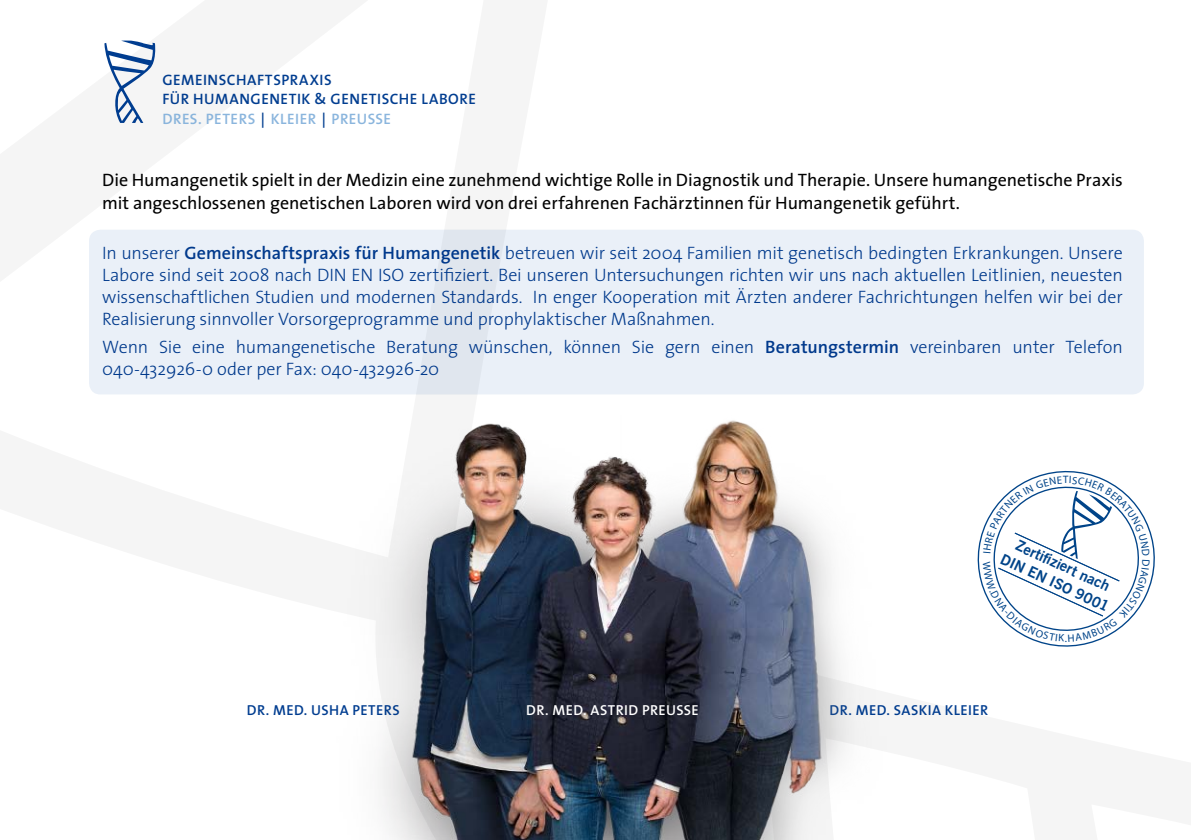
<style>
.page{position:relative;width:1191px;height:840px;background:#fff}
.page>*{position:absolute;margin:0;border:0;box-sizing:border-box;transform-origin:0 0}
.t1{font:300 18px/22px "The Sans";letter-spacing:-.01em;color:#003d90;text-align:justify}
.t2{font:18px/23px "The Sans";color:#000}
.t3{font:600 15.2px/19.6px "The Sans";letter-spacing:.035em;color:#003d90}
.t4{font:700 14.8px/18.8px "News Gothic BT";color:#004489;text-align:center}
.t5{font:600 14.4px "The Sans";letter-spacing:.03em;color:#003d90}
.t6{font:600 14.4px "The Sans";letter-spacing:.03em;color:#fff}
.t7{font:10.8px "Myriad";color:#004489}
.s1{color:#8ab5dd}
.s2{font-weight:600}
</style>
<div class="page">
<svg style="left:977px;top:470px;width:178px;height:177px"></svg>
<svg style="left:104px;top:40px;width:52px;height:83px"></svg>
<img style="left:347px;top:420px;width:540px;height:419px">
<div style="left:89px;top:229px;width:1054px;height:165px;background:#eaf0f8;border-radius:11px"></div>
<svg style="left:982px;top:476px;width:167px;height:165px"></svg>
<p class="t3" style="left:162px;top:69px;width:315px">GEMEINSCHAFTSPRAXIS<br>FÜR HUMANGENETIK &amp; GENETISCHE LABORE<br><span class="s1">DRES. PETERS</span> | <span class="s1">KLEIER</span> | <span class="s1">PREUSSE</span></p>
<p class="t2" style="left:102px;top:168px;width:1022px">Die Humangenetik spielt in der Medizin eine zunehmend wichtige Rolle in Diagnostik und Therapie. Unsere humangenetische Praxis mit angeschlossenen genetischen Laboren wird von drei erfahrenen Fachärztinnen für Humangenetik geführt.</p>
<p class="t1" style="left:102px;top:241px;width:1022px">In unserer <span class="s2">Gemeinschaftspraxis für Humangenetik</span> betreuen wir seit 2004 Familien mit genetisch bedingten Erkrankungen. Unsere Labore sind seit 2008 nach DIN EN ISO zertifiziert. Bei unseren Untersuchungen richten wir uns nach aktuellen Leitlinien, neuesten wissenschaftlichen Studien und modernen Standards. In enger Kooperation mit Ärzten anderer Fachrichtungen helfen wir bei der Realisierung sinnvoller Vorsorgeprogramme und prophylaktischer Maßnahmen.</p>
<p class="t1" style="left:102px;top:335px;width:1022px">Wenn Sie eine humangenetische Beratung wünschen, können Sie gern einen <span class="s2">Beratungstermin</span> vereinbaren unter Telefon<br>040-432926-0 oder per Fax: 040-432926-20</p>
<p class="t4" style="left:1013px;top:531px;width:119px;rotate:25deg">Zertifiziert nach<br>DIN EN ISO 9001</p>
<p class="t5" style="left:247px;top:697px;width:154px">DR. MED. USHA PETERS</p>
<p class="t5" style="left:829px;top:697px;width:160px">DR. MED. SASKIA KLEIER</p>
<p class="t6" style="left:526px;top:697px;width:174px">DR. MED. ASTRID PREUSSE</p>
<p class="t7" style="left:1064px;top:632px;width:4px">.</p>
</div>
